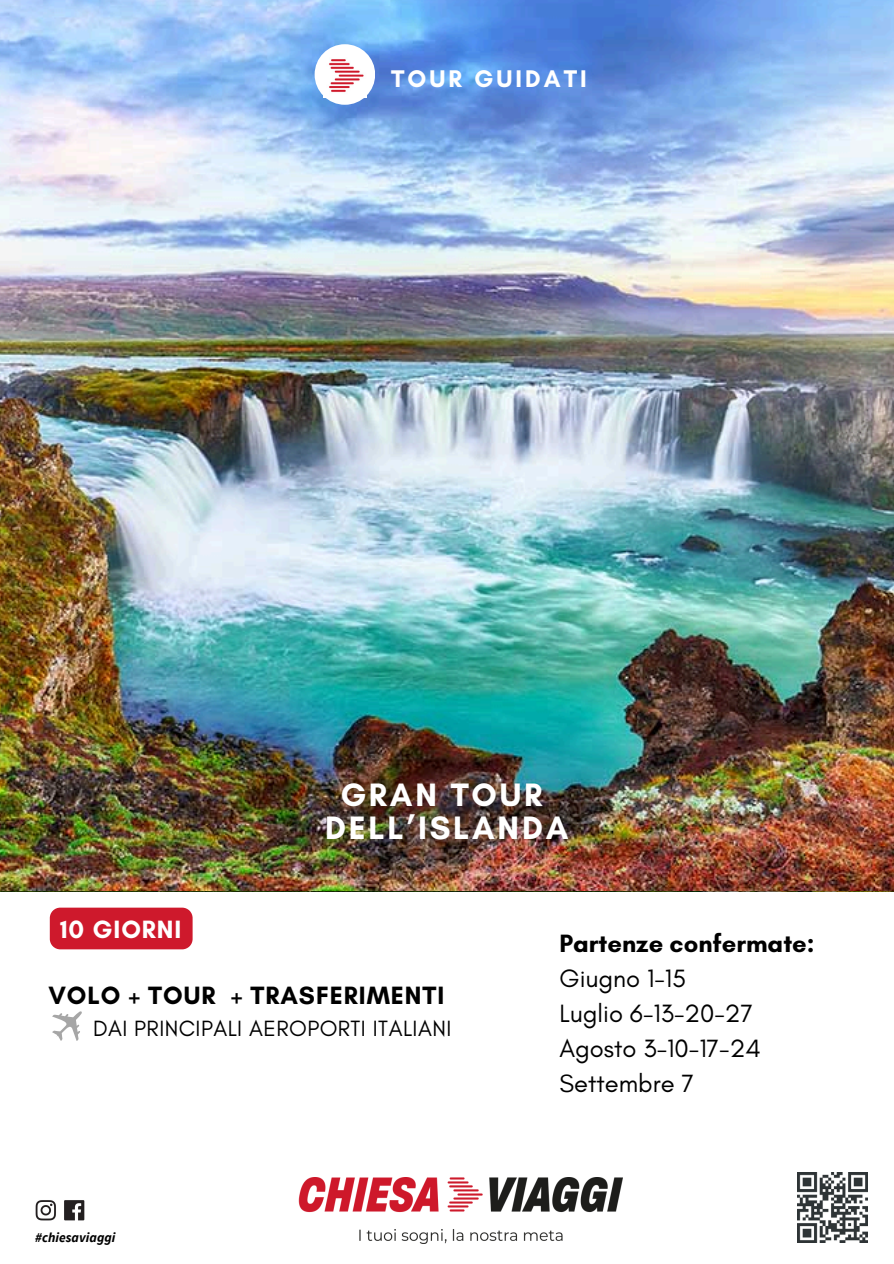
<style>
.page{position:relative;width:894px;height:1264px;background:#fff}
.page>*{position:absolute;margin:0;border:0;box-sizing:border-box;transform-origin:0 0}
.t1{font:700 33px/32.7px "Glacial Indifference";letter-spacing:.085em;color:#fff;text-align:center}
.t2{font:25.5px/34.8px "Glacial Indifference";color:#000}
.t3{font:700 25.5px "Glacial Indifference";letter-spacing:.035em;color:#000}
.t4{font:700 25.5px "Glacial Indifference";letter-spacing:.035em;color:#fff}
.t5{font:700 24.6px "Glacial Indifference";letter-spacing:.125em;color:#fff}
.t6{font:22.5px "Glacial Indifference";letter-spacing:.02em;color:#000}
.t7{font:italic 700 13.5px "Source Sans Pro";letter-spacing:.005em;color:#000}
.s1{font-weight:700}
</style>
<div class="page">
<img style="left:0;top:0;width:893px;height:387px">
<img style="left:0;top:387px;width:893px;height:504px">
<img style="left:298px;top:1177px;width:324px;height:65px">
<img style="left:797px;top:1172px;width:70px;height:70px">
<img style="left:35px;top:1200px;width:50px;height:21px">
<svg style="left:52px;top:1011px;width:30px;height:29px"></svg>
<div style="left:314px;top:44px;width:61px;height:61px;background:#fff;border-radius:50%"></div>
<img style="left:329px;top:59px;width:35px;height:33px">
<div style="left:50px;top:907px;width:142px;height:42px;background:#ce192c"></div>
<p class="t5" style="left:391px;top:63px;width:197px">TOUR GUIDATI</p>
<p class="t1" style="left:325px;top:778px;width:245px">GRAN TOUR<br>DELL’ISLANDA</p>
<p class="t4" style="left:60px;top:913px;width:123px">10 GIORNI</p>
<h1 class="t3" style="left:48px;top:979px;width:397px">VOLO + TOUR + TRASFERIMENTI</h1>
<h2 class="t6" style="left:93px;top:1014px;width:360px">DAI PRINCIPALI AEROPORTI ITALIANI</h2>
<h2 class="t7" style="left:35px;top:1228px;width:82px">#chiesaviaggi</h2>
<p class="t2" style="left:559px;top:926px;width:256px"><span class="s1">Partenze confermate:<br></span>Giugno 1-15<br>Luglio 6-13-20-27<br>Agosto 3-10-17-24<br>Settembre 7</p>
</div>
